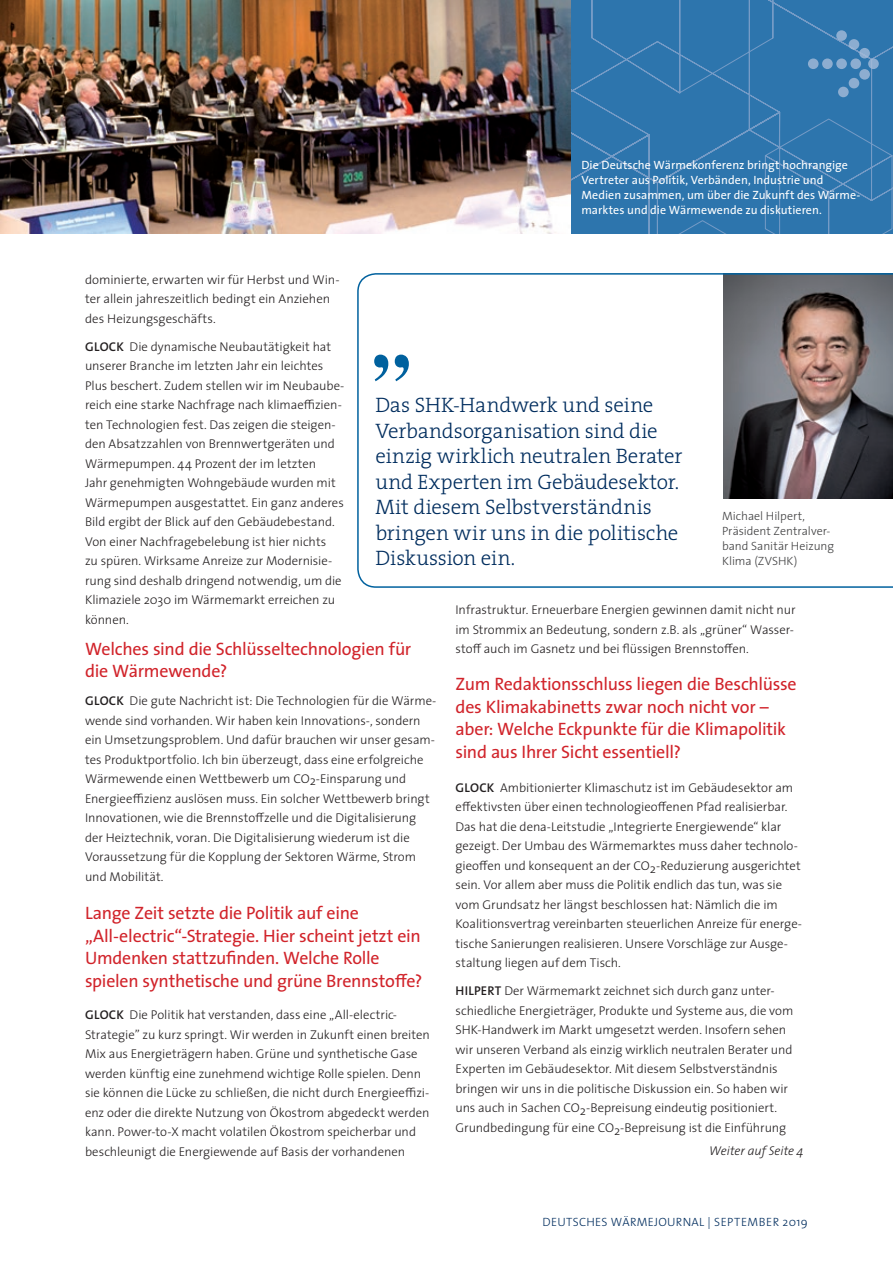
<style>
.page{position:relative;width:893px;height:1263px;background:#fff}
.page>*{position:absolute;margin:0;border:0;box-sizing:border-box;transform-origin:0 0}
.t1{font:300 21px/25.5px "The Serif";letter-spacing:-.005em;color:#002d5e}
.t2{font:18px/22.5px "The Sans";letter-spacing:-.015em;color:#d1232a}
.t3{font:300 12.75px/19.5px "The Sans";letter-spacing:-.005em;color:#231f20}
.t4{font:italic 300 12.75px "The Sans";letter-spacing:-.005em;color:#231f20}
.t5{font:12px/15px "The Sans";letter-spacing:.005em;color:#fff}
.t6{font:300 12px/15px "The Sans";color:#3e3e3f}
.t7{font:300 12px "The Sans";letter-spacing:.025em;color:#002d5e}
.s1{font-weight:600}
</style>
<div class="page">
<div style="left:571px;top:0;width:322px;height:234px;background:#2d75ad"></div>
<div style="left:808px;top:58px;width:10px;height:11px;background:#8dadd0;border-radius:50%"></div>
<div style="left:822px;top:58px;width:11px;height:11px;background:#8dadd0;border-radius:50%"></div>
<div style="left:836px;top:58px;width:11px;height:11px;background:#8dadd0;border-radius:50%"></div>
<svg style="left:850px;top:58px;width:11px;height:11px"></svg>
<svg style="left:859px;top:48px;width:11px;height:10px"></svg>
<svg style="left:868px;top:58px;width:11px;height:11px"></svg>
<svg style="left:859px;top:69px;width:11px;height:11px"></svg>
<svg style="left:849px;top:39px;width:10px;height:11px"></svg>
<svg style="left:836px;top:30px;width:11px;height:11px"></svg>
<div style="left:849px;top:78px;width:10px;height:10px;background:#8dadd0;border-radius:50%"></div>
<div style="left:838px;top:87px;width:11px;height:10px;background:#8dadd0;border-radius:50%"></div>
<img style="left:0;top:0;width:571px;height:234px">
<svg style="left:357px;top:273px;width:536px;height:315px"></svg>
<svg style="left:374px;top:355px;width:35px;height:26px"></svg>
<p class="t5" style="left:581px;top:157px;width:281px">Die Deutsche Wärmekonferenz bringt hochrangige Vertreter aus Politik, Verbänden, Industrie und Medien zusammen, um über die Zukunft des Wärme&shy;marktes und die Wärmewende zu diskutieren.</p>
<p class="t3" style="left:85px;top:269px;width:256px">dominierte, erwarten wir für Herbst und Win&shy;ter allein jahreszeitlich bedingt ein Anziehen des Heizungsgeschäfts.</p>
<p class="t3" style="left:85px;top:336px;width:261px"><span class="s1">GLOCK</span> Die dynamische Neubautätigkeit hat unserer Branche im letzten Jahr ein leichtes Plus beschert. Zudem stellen wir im Neubaube&shy;reich eine starke Nachfrage nach klimaeffizien&shy;ten Technologien fest. Das zeigen die steigen&shy;den Absatzzahlen von Brennwertgeräten und Wärmepumpen. 44 Prozent der im letzten<br>Jahr genehmigten Wohngebäude wurden mit Wärmepumpen ausgestattet. Ein ganz anderes Bild ergibt der Blick auf den Gebäudebestand.<br>Von einer Nachfragebelebung ist hier nichts<br>zu spüren. Wirksame Anreize zur Modernisie&shy;rung sind deshalb dringend notwendig, um die Klimaziele 2030 im Wärmemarkt erreichen zu können.</p>
<h2 class="t2" style="left:85px;top:637px;width:328px">Welches sind die Schlüsseltechnologien für die Wärmewende?</h2>
<p class="t3" style="left:85px;top:691px;width:353px"><span class="s1">GLOCK</span> Die gute Nachricht ist: Die Technologien für die Wärme&shy;wende sind vorhanden. Wir haben kein Innovations-, sondern ein Umsetzungsproblem. Und dafür brauchen wir unser gesam&shy;tes Produktportfolio. Ich bin überzeugt, dass eine erfolgreiche Wärmewende einen Wettbewerb um CO2-Einsparung und Energieeffizienz auslösen muss. Ein solcher Wettbewerb bringt Innovationen, wie die Brennstoffzelle und die Digitalisierung der Heiztechnik, voran. Die Digitalisierung wiederum ist die Voraussetzung für die Kopplung der Sektoren Wärme, Strom und Mobilität.</p>
<h2 class="t2" style="left:85px;top:901px;width:339px">Lange Zeit setzte die Politik auf eine „All-electric“-Strategie. H ier scheint jetzt ein U mdenken stattzufinden. Welche Rolle spielen synthetische und grüne Brennstoffe?</h2>
<p class="t3" style="left:85px;top:1005px;width:346px"><span class="s1">GLOCK</span> Die Politik hat verstanden, dass eine „All-electric-Strategie” zu kurz springt. Wir werden in Zukunft einen breiten Mix aus Energieträgern haben. Grüne und synthetische Gase werden künftig eine zunehmend wichtige Rolle spielen. Denn sie können die Lücke zu schließen, die nicht durch Energieeffizi&shy;enz oder die direkte Nutzung von Ökostrom abgedeckt werden kann. Power-to-X macht volatilen Ökostrom speicherbar und beschleunigt die Energiewende auf Basis der vorhandenen</p>
<h1 class="t1" style="left:375px;top:392px;width:309px">Das SHK-Handwerk und seine<br>Verbandsorganisation sind die einzig wirklich neutralen Berater und Experten im Gebäudesektor.<br>Mit diesem Selbstverständnis bringen wir uns in die politische<br>Diskussion ein.</h1>
<p class="t6" style="left:722px;top:508px;width:113px">Michael Hilpert,<br>Präsident Zentralver&shy;band Sanitär Heizung<br>Klima (ZVSHK)</p>
<p class="t3" style="left:455px;top:600px;width:342px">Infrastruktur. Erneuerbare Energien gewinnen damit nicht nur im Strommix an Bedeutung, sondern z.B. als „grüner“ Wasser&shy;stoff auch im Gasnetz und bei flüssigen Brennstoffen.</p>
<h2 class="t2" style="left:455px;top:672px;width:343px">Zum Redaktionsschluss liegen die Beschlüsse des Klimakabinetts zwar noch nicht vor – aber: Welche Eckpunkte für die Klimapolitik sind aus Ihrer Sicht essentiell?</h2>
<p class="t3" style="left:455px;top:777px;width:348px"><span class="s1">GLOCK</span> Ambitionierter Klimaschutz ist im Gebäudesektor am effektivsten über einen technologieoffenen Pfad realisierbar.<br>Das hat die dena-Leitstudie „Integrierte Energiewende“ klar gezeigt. Der Umbau des Wärmemarktes muss daher technolo&shy;gieoffen und konsequent an der CO2-Reduzierung ausgerichtet sein. Vor allem aber muss die Politik endlich das tun, was sie vom Grundsatz her längst beschlossen hat: Nämlich die im Koalitionsvertrag vereinbarten steuerlichen Anreize für energe&shy;tische Sanierungen realisieren. Unsere Vorschläge zur Ausge&shy;staltung liegen auf dem Tisch.</p>
<p class="t3" style="left:455px;top:981px;width:339px"><span class="s1">HILPERT</span> Der Wärmemarkt zeichnet sich durch ganz unter&shy;schiedliche Energieträger, Produkte und Systeme aus, die vom SHK-Handwerk im Markt umgesetzt werden. Insofern sehen wir unseren Verband als einzig wirklich neutralen Berater und Experten im Gebäudesektor. Mit diesem Selbstverständnis bringen wir uns in die politische Diskussion ein. So haben wir uns auch in Sachen CO2-Bepreisung eindeutig positioniert.<br>Grundbedingung für eine CO2-Bepreisung ist die Einführung</p>
<p class="t4" style="left:709px;top:1140px;width:96px">Weiter auf Seite 4</p>
<p class="t7" style="left:543px;top:1212px;width:17px">Deutsches</p>
<p class="t7" style="left:611px;top:1212px;width:28px">Wärme</p>
<p class="t7" style="left:654px;top:1212px;width:13px">journal</p>
<p class="t7" style="left:707px;top:1212px;width:22px">| September</p>
<p class="t7" style="left:783px;top:1212px;width:27px">2019</p>
</div>
